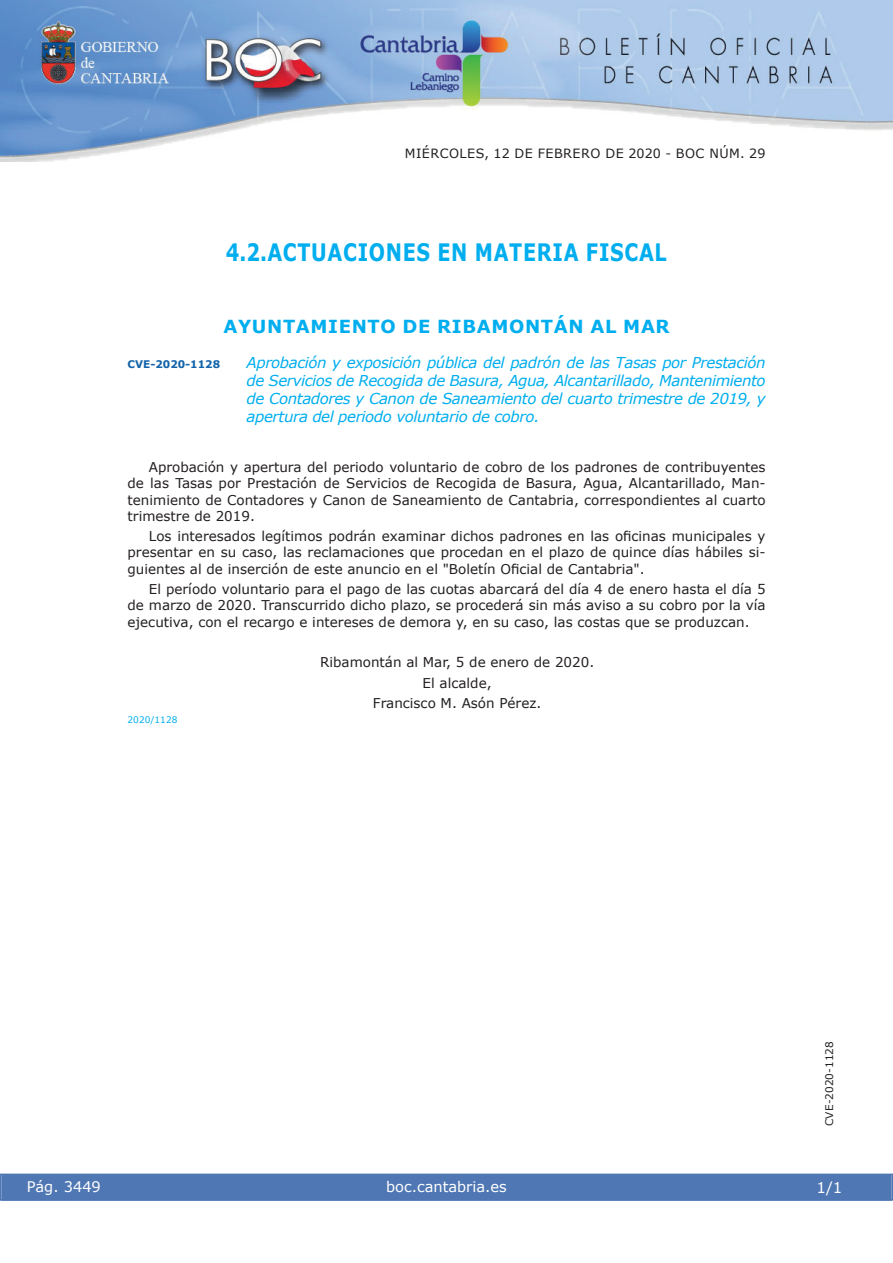
<style>
.page{position:relative;width:893px;height:1263px;background:#fff}
.page>*{position:absolute;margin:0;border:0;box-sizing:border-box;transform-origin:0 0}
.t1{font:700 24px "Verdana";letter-spacing:.035em;color:#00aeef;scale:.8 1}
.t2{font:700 18px "Verdana";letter-spacing:.035em;color:#00aeef}
.t3{font:italic 15px/18px "Verdana";letter-spacing:-.03em;color:#00aeef;text-align:justify}
.t4{font:15px "Verdana";color:#fff}
.t5{font:14.55px "Verdana";color:#fff}
.t6{font:13.5px/16.2px "Verdana";color:#231f20;text-align:justify}
.t7{font:12.75px "Verdana";letter-spacing:.035em;color:#231f20}
.t8{font:10.5px "Verdana";color:#231f20}
.t9{font:700 10.5px "Verdana";color:#1263a9}
.t10{font:9px "Verdana";color:#00aeef}
</style>
<div class="page">
<img style="left:0;top:0;width:893px;height:161px">
<div style="left:1px;top:1174px;width:890px;height:27px;background:#4f77b3"></div>
<div style="left:0;top:1174px;width:893px;height:27px;border:1px solid #4f77b3"></div>
<p class="t7" style="left:405px;top:145px;width:362px">MIÉRCOLES, 12 DE FEBRERO DE 2020 - BOC NÚM. 29</p>
<h1 class="t1" style="left:226px;top:237px;width:553px">4.2.ACTUACIONES EN MATERIA FISCAL</h1>
<h2 class="t2" style="left:223px;top:315px;width:448px">AYUNTAMIENTO DE RIBAMONTÁN AL MAR</h2>
<p class="t9" style="left:128px;top:357px;width:94px">CVE-2020-1128</p>
<p class="t3" style="left:247px;top:353px;width:520px">Aprobación y exposición pública del padrón de las Tasas por Prestación de Servicios de Recogida de Basura, Agua, Alcantarillado, Mantenimiento de Contadores y Canon de Saneamiento del cuarto trimestre de 2019, y apertura del periodo voluntario de cobro.</p>
<p class="t6" style="left:128px;top:459px;width:639px;text-indent:21px">Aprobación y apertura del periodo voluntario de cobro de los padrones de contribuyentes de las Tasas por Prestación de Servicios de Recogida de Basura, Agua, Alcantarillado, Man&shy;tenimiento de Contadores y Canon de Saneamiento de Cantabria, correspondientes al cuarto trimestre de 2019.</p>
<p class="t6" style="left:128px;top:528px;width:639px;text-indent:21px">Los interesados legítimos podrán examinar dichos padrones en las oficinas municipales y presentar en su caso, las reclamaciones que procedan en el plazo de quince días hábiles si&shy;guientes al de inserción de este anuncio en el "Boletín Oficial de Cantabria".</p>
<p class="t6" style="left:128px;top:581px;width:639px;text-indent:21px">El período voluntario para el pago de las cuotas abarcará del día 4 de enero hasta el día 5 de marzo de 2020. Transcurrido dicho plazo, se procederá sin más aviso a su cobro por la vía ejecutiva, con el recargo e intereses de demora y, en su caso, las costas que se produzcan.</p>
<p class="t6" style="left:320px;top:652px;width:276px;line-height:20.4px;text-align:center">Ribamontán al Mar, 5 de enero de 2020.<br>El alcalde,<br>Francisco M. Asón Pérez.</p>
<p class="t10" style="left:128px;top:714px;width:51px">2020/1128</p>
<p class="t5" style="left:27px;top:1177px;width:76px">Pág. 3449</p>
<p class="t5" style="left:386px;top:1178px;width:122px">boc.cantabria.es</p>
<p class="t8" style="left:823px;top:1126px;width:87px;rotate:-90deg">CVE-2020-1128</p>
<p class="t4" style="left:816px;top:1178px;width:27px">1/1</p>
</div>
